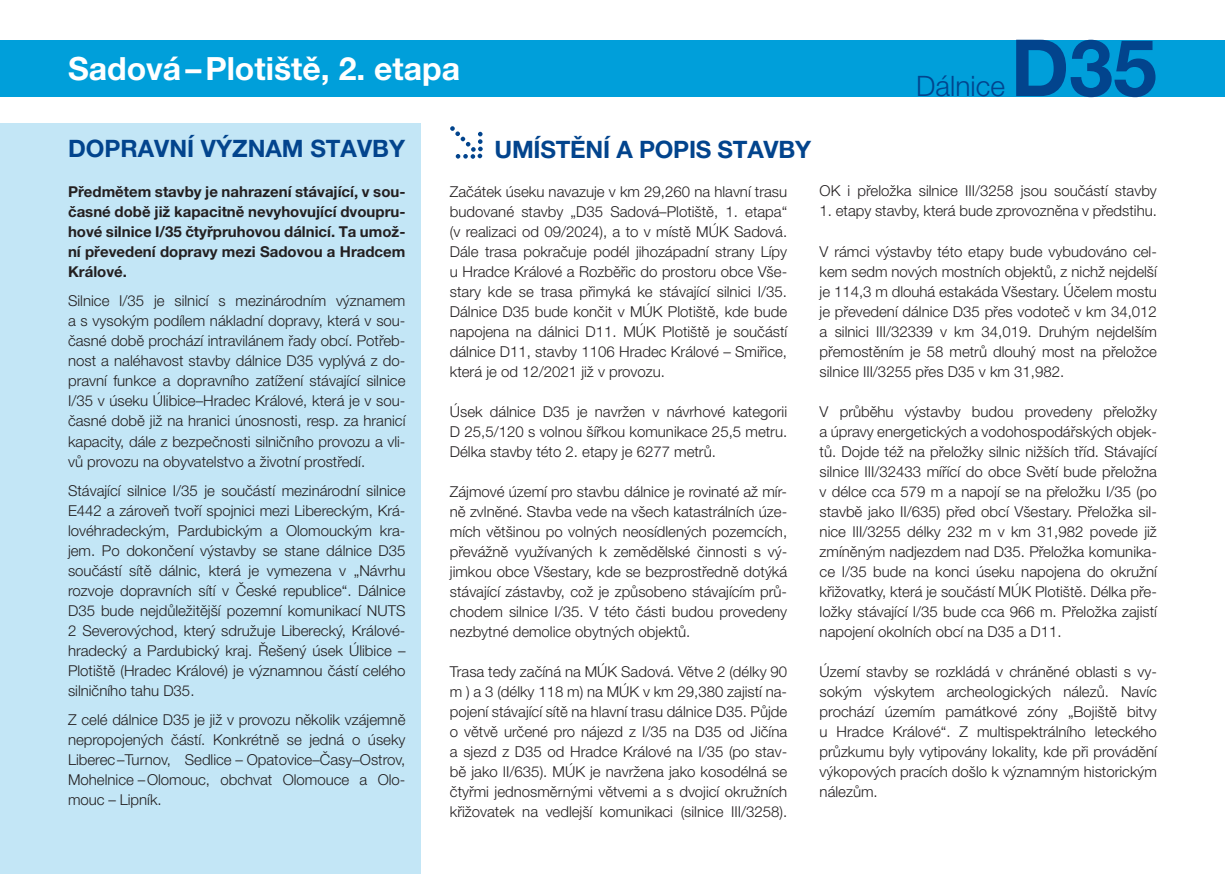
<style>
.page{position:relative;width:1225px;height:874px;background:#fff}
.page>*{position:absolute;margin:0;border:0;box-sizing:border-box;transform-origin:0 0}
.t1{font:700 78.8px "Helvetica Neue LT Pro";color:#02448d}
.t2{font:700 32px "Helvetica Neue LT Pro";color:#fff}
.t3{font:300 28.2px "Helvetica Neue LT Pro";color:#02448d}
.t4{font:700 24px "Helvetica Neue LT Pro";color:#02448d}
.t5{font:300 15px/20px "Helvetica Neue LT Pro";color:#231f20;text-align:justify}
.t6{font:700 15px/20px "Helvetica Neue LT Pro";color:#231f20;text-align:justify}
</style>
<div class="page">
<div style="left:0;top:40px;width:1225px;height:56px;background:#009fda"></div>
<div style="left:0;top:123px;width:421px;height:750px;background:#c3e6f6"></div>
<svg style="left:450px;top:126px;width:33px;height:33px"></svg>
<h2 class="t2" style="left:68px;top:48px;width:394px">Sadová–Plotiště, 2. etapa</h2>
<h3 class="t4" style="left:68px;top:133px;width:338px">DOPRAVNÍ VÝZNAM STAVBY</h3>
<h3 class="t4" style="left:494px;top:135px;width:318px">UMÍSTĚNÍ A POPIS STAVBY</h3>
<h3 class="t3" style="left:916px;top:69px;width:90px">Dálnice</h3>
<h1 class="t1" style="left:1010px;top:19px;width:148px">D35</h1>
<p class="t6" style="left:68px;top:181px;width:339px">Předmětem stavby je nahrazení stávající, v sou&shy;časné době již kapacitně nevyhovující dvoupru&shy;hové silnice I/35 čtyřpruhovou dálnicí. Ta umož&shy;ní převedení dopravy mezi Sadovou a Hradcem Králové.</p>
<p class="t5" style="left:68px;top:290px;width:339px">Silnice I/35 je silnicí s mezinárodním významem a s vysokým podílem nákladní dopravy, která v sou&shy;časné době prochází intravilánem řady obcí. Potřeb&shy;nost a naléhavost stavby dálnice D35 vyplývá z do&shy;pravní funkce a dopravního zatížení stávající silnice I/35 v úseku Úlibice–Hradec Králové, která je v sou&shy;časné době již na hranici únosnosti, resp. za hranicí kapacity, dále z bezpečnosti silničního provozu a vli&shy;vů provozu na obyvatelstvo a životní prostředí.</p>
<p class="t5" style="left:68px;top:479px;width:339px">Stávající silnice I/35 je součástí mezinárodní silnice E442 a zároveň tvoří spojnici mezi Libereckým, Krá&shy;lovéhradeckým, Pardubickým a Olomouckým kra&shy;jem. Po dokončení výstavby se stane dálnice D35 součástí sítě dálnic, která je vymezena v „Návrhu rozvoje dopravních sítí v České republice“. Dálnice D35 bude nejdůležitější pozemní komunikací NUTS 2 Severovýchod, který sdružuje Liberecký, Králové&shy;hradecký a Pardubický kraj. Řešený úsek Úlibice – Plotiště (Hradec Králové) je významnou částí celého silničního tahu D35.</p>
<p class="t5" style="left:68px;top:708px;width:339px">Z celé dálnice D35 je již v provozu několik vzájemně nepropojených částí. Konkrétně se jedná o úseky Liberec–Turnov, Sedlice – Opatovice–Časy–Ostrov, Mohelnice –Olomouc, obchvat Olomouce a Olo&shy;mouc – Lipník.</p>
<p class="t5" style="left:450px;top:181px;width:339px">Začátek úseku navazuje v km 29,260 na hlavní trasu budované stavby „D35 Sadová–Plotiště, 1. etapa“ (v realizaci od 09/2024), a to v místě MÚK Sadová.<br>Dále trasa pokračuje podél jihozápadní strany Lípy u Hradce Králové a Rozběřic do prostoru obce Vše&shy;stary kde se trasa přimyká ke stávající silnici I/35.<br>Dálnice D35 bude končit v MÚK Plotiště, kde bude napojena na dálnici D11. MÚK Plotiště je součástí dálnice D11, stavby 1106 Hradec Králové – Smiřice, která je od 12/2021 již v provozu.</p>
<p class="t5" style="left:450px;top:401px;width:339px">Úsek dálnice D35 je navržen v návrhové kategorii D 25,5/120 s volnou šířkou komunikace 25,5 metru.<br>Délka stavby této 2. etapy je 6277 metrů.</p>
<p class="t5" style="left:450px;top:481px;width:339px">Zájmové území pro stavbu dálnice je rovinaté až mír&shy;ně zvlněné. Stavba vede na všech katastrálních úze&shy;mích většinou po volných neosídlených pozemcích, převážně využívaných k zemědělské činnosti s vý&shy;jimkou obce Všestary, kde se bezprostředně dotýká stávající zástavby, což je způsobeno stávajícím prů&shy;chodem silnice I/35. V této části budou provedeny nezbytné demolice obytných objektů.</p>
<p class="t5" style="left:450px;top:661px;width:339px">Trasa tedy začíná na MÚK Sadová. Větve 2 (délky 90 m ) a 3 (délky 118 m) na MÚK v km 29,380 zajistí na&shy;pojení stávající sítě na hlavní trasu dálnice D35. Půjde o větvě určené pro nájezd z I/35 na D35 od Jičína a sjezd z D35 od Hradce Králové na I/35 (po stav&shy;bě jako II/635). MÚK je navržena jako kosodélná se čtyřmi jednosměrnými větvemi a s dvojicí okružních křižovatek na vedlejší komunikaci (silnice III/3258).</p>
<p class="t5" style="left:819px;top:181px;width:339px">OK i přeložka silnice III/3258 jsou součástí stavby</p>
<p class="t5" style="left:819px;top:201px;width:339px">1. etapy stavby, která bude zprovozněna v předstihu.</p>
<p class="t5" style="left:819px;top:241px;width:339px">V rámci výstavby této etapy bude vybudováno cel&shy;kem sedm nových mostních objektů, z nichž nejdelší je 114,3 m dlouhá estakáda Všestary. Účelem mostu je převedení dálnice D35 přes vodoteč v km 34,012 a silnici III/32339 v km 34,019. Druhým nejdelším přemostěním je 58 metrů dlouhý most na přeložce silnice III/3255 přes D35 v km 31,982.</p>
<p class="t5" style="left:819px;top:401px;width:339px">V průběhu výstavby budou provedeny přeložky a úpravy energetických a vodohospodářských objek&shy;tů. Dojde též na přeložky silnic nižších tříd. Stávající silnice III/32433 mířící do obce Světí bude přeložna v délce cca 579 m a napojí se na přeložku I/35 (po stavbě jako II/635) před obcí Všestary. Přeložka sil&shy;nice III/3255 délky 232 m v km 31,982 povede již zmíněným nadjezdem nad D35. Přeložka komunika&shy;ce I/35 bude na konci úseku napojena do okružní křižovatky, která je součástí MÚK Plotiště. Délka pře&shy;ložky stávající I/35 bude cca 966 m. Přeložka zajistí napojení okolních obcí na D35 a D11.</p>
<p class="t5" style="left:819px;top:661px;width:339px">Území stavby se rozkládá v chráněné oblasti s vy&shy;sokým výskytem archeologických nálezů. Navíc prochází územím památkové zóny „Bojiště bitvy u Hradce Králové“. Z multispektrálního leteckého průzkumu byly vytipovány lokality, kde při provádění výkopových pracích došlo k významným historickým nálezům.</p>
</div>
